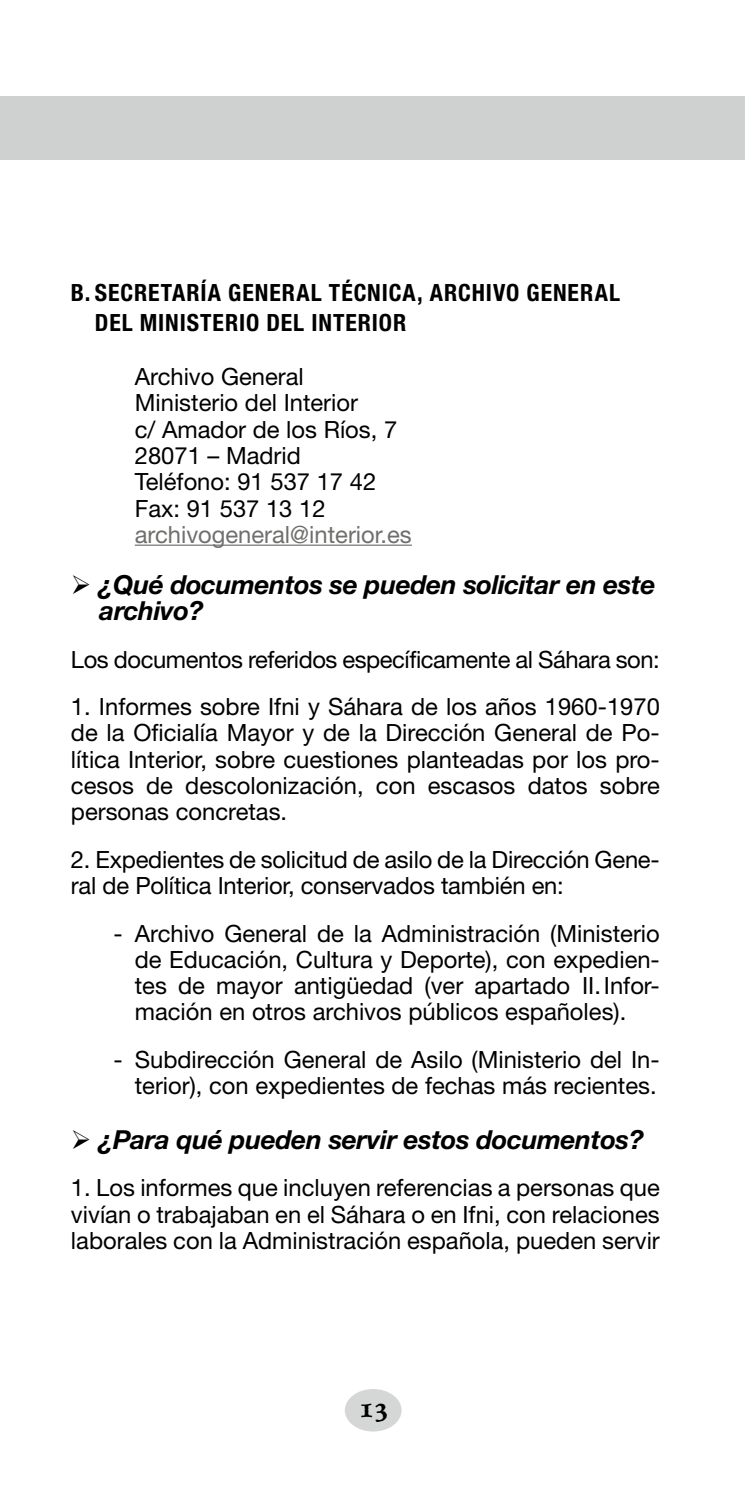
<style>
.page{position:relative;width:745px;height:1489px;background:#fff}
.page>*{position:absolute;margin:0;border:0;box-sizing:border-box;transform-origin:0 0}
.t1{font:600 30px "Celestia Antiqua Std";color:#000}
.GENERAL-NIVEL-3{font:italic 700 26.25px/26.2px "Helvetica Neue LT Std";letter-spacing:-.015em;color:#000}
.GENERAL-PARRAFO-1{font:23.75px/26.2px "Helvetica Neue LT Std";letter-spacing:-.01em;color:#000;text-align:justify}
.GENERAL-VINETA-1{font:23.75px/26.2px "Helvetica Neue LT Std";color:#000;text-align:justify}
.GENERAL-PARRAFO-1-AN{font:23.75px/26.2px "Helvetica Neue LT Std";letter-spacing:-.02em;color:#000;text-align:justify}
.GENERAL-PARRAFO-2{font:23.75px "Helvetica Neue LT Std";color:#000}
.GENERAL-NIVEL-2{font:700 condensed 23.75px/30px "Helvetica Neue LT Std";letter-spacing:.04em;color:#000}
.GENERAL-PARRAFO-3{font:23.75px "Helvetica Neue LT Std";color:#6f6f6e}
</style>
<div class="page">
<div style="left:0;top:96px;width:744px;height:63px;background:#cfd0d0"></div>
<div style="left:344px;top:1388px;width:57px;height:43px;background:#d5d6d6;border-radius:50%"></div>
<hr style="left:135px;top:544px;width:276px;height:1px;background:#6f6f6e">
<p class="GENERAL-NIVEL-2" style="left:95px;top:277px;width:526px;text-indent:-24px">B. SECRETARÍA GENERAL TÉCNICA, ARCHIVO GENERAL<br>DEL MINISTERIO DEL INTERIOR</p>
<p class="GENERAL-PARRAFO-2" style="left:135px;top:362px;width:170px">Archivo General</p>
<p class="GENERAL-PARRAFO-2" style="left:135px;top:389px;width:224px">Ministerio del Interior</p>
<p class="GENERAL-PARRAFO-2" style="left:135px;top:415px;width:264px">c/ Amador de los Ríos, 7</p>
<p class="GENERAL-PARRAFO-2" style="left:135px;top:441px;width:167px">28071 – Madrid</p>
<p class="GENERAL-PARRAFO-2" style="left:135px;top:467px;width:243px">Teléfono: 91 537 17 42</p>
<p class="GENERAL-PARRAFO-2" style="left:135px;top:494px;width:192px">Fax: 91 537 13 12</p>
<p class="GENERAL-PARRAFO-3" style="left:135px;top:520px;width:278px">archivogeneral@interior.es</p>
<p class="GENERAL-NIVEL-3" style="left:98px;top:571px;width:558px">¿Qué documentos se pueden solicitar en este archivo?</p>
<p class="GENERAL-PARRAFO-1-AN" style="left:71px;top:645px;width:590px">Los documentos referidos específicamente al Sáhara son:</p>
<p class="GENERAL-PARRAFO-1" style="left:71px;top:693px;width:590px">1. Informes sobre Ifni y Sáhara de los años 1960-1970 de la Oficialía Mayor y de la Dirección General de Po&shy;lítica Interior, sobre cuestiones planteadas por los pro&shy;cesos de descolonización, con escasos datos sobre personas concretas.</p>
<p class="GENERAL-PARRAFO-1" style="left:71px;top:845px;width:590px">2. Expedientes de solicitud de asilo de la Dirección Gene&shy;ral de Política Interior, conservados también en:</p>
<p class="GENERAL-VINETA-1" style="left:135px;top:919px;width:526px;text-indent:-21px">- Archivo General de la Administración (Ministerio de Educación, Cultura y Deporte), con expedien&shy;tes de mayor antigüedad (ver apartado II.Infor&shy;mación en otros archivos públicos españoles).</p>
<p class="GENERAL-VINETA-1" style="left:113px;top:1045px;width:547px;text-align:right">- Subdirección General de Asilo (Ministerio del In&shy;terior), con expedientes de fechas más recientes.</p>
<p class="GENERAL-NIVEL-3" style="left:98px;top:1125px;width:546px">¿Para qué pueden servir estos documentos?</p>
<p class="GENERAL-PARRAFO-1-AN" style="left:71px;top:1174px;width:590px">1. Los informes que incluyen referencias a personas que vivían o trabajaban en el Sáhara o en Ifni, con relaciones laborales con la Administración española, pueden servir</p>
<p class="t1" style="left:358px;top:1391px;width:32px">13</p>
</div>
